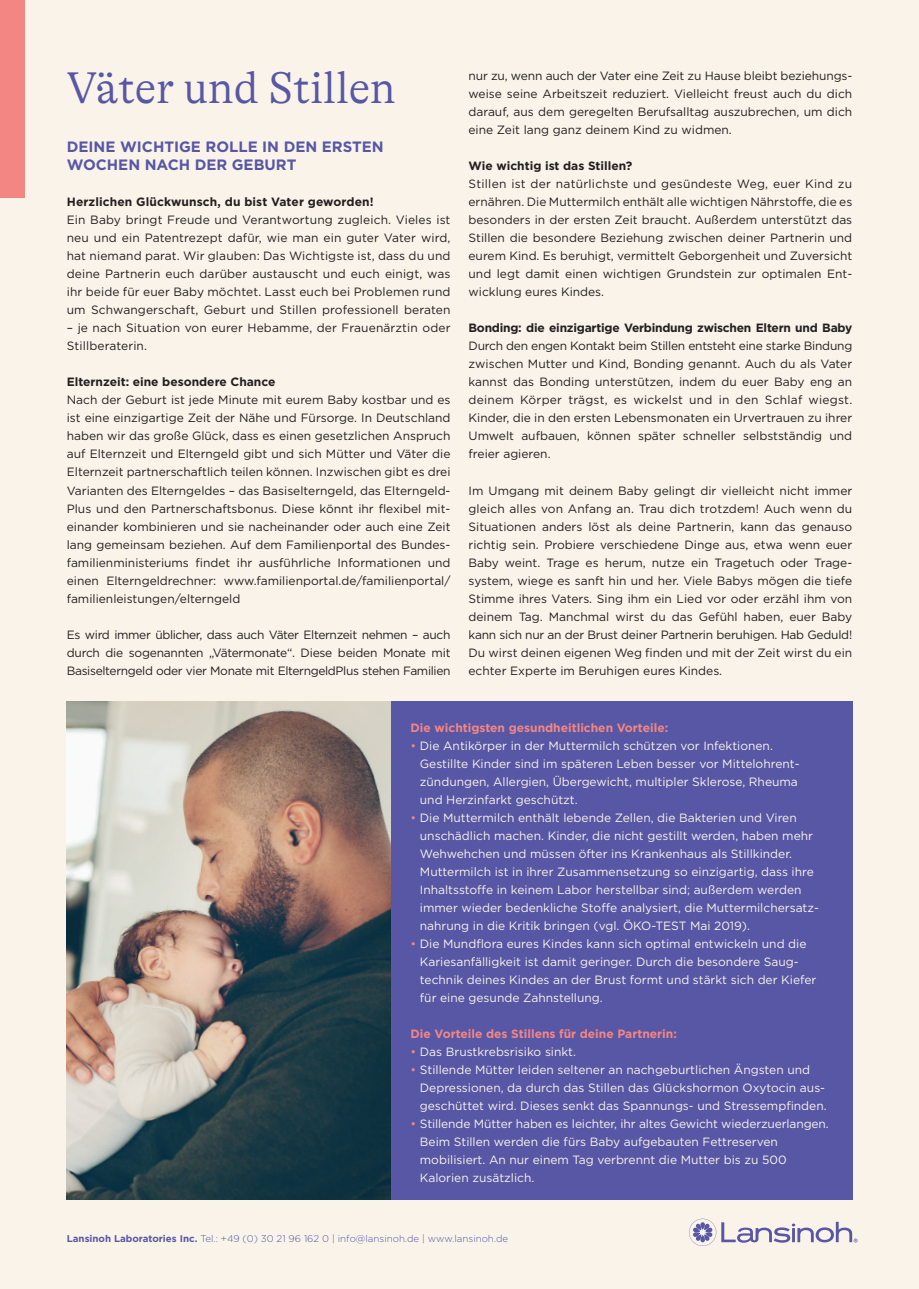
<style>
.page{position:relative;width:919px;height:1289px;background:#fff}
.page>*{position:absolute;margin:0;border:0;box-sizing:border-box;transform-origin:0 0}
.t1{font:300 45px "GT Alpina LAN";color:#5757a5}
.t2{font:700 15px/18px "Gotham";color:#5757a5}
.t3{font:12px/18px "Gotham";color:#231f20;text-align:justify}
.t4{font:12px/18px "Gotham";color:#f9f3e9}
.t5{font:700 12px "Gotham";color:#231f20}
.t6{font:700 12px "Gotham";color:#f38683}
.t7{font:700 12px "Gotham";letter-spacing:-.02em;color:#231f20}
.t8{font:300 9.75px "Gotham";color:#5757a5}
.s1{color:#f38683}
.s2{font-weight:700}
</style>
<div class="page">
<div style="left:0;top:0;width:918px;height:1288px;background:#f9f3e9"></div>
<div style="left:370px;top:701px;width:482px;height:498px;background:#5757a5"></div>
<div style="left:0;top:0;width:25px;height:197px;background:#f38683"></div>
<img style="left:67px;top:701px;width:323px;height:498px">
<svg style="left:689px;top:1218px;width:168px;height:27px"></svg>
<h1 class="t1" style="left:67px;top:62px;width:330px">Väter und Stillen</h1>
<p class="t2" style="left:67px;top:138px;width:318px">DEINE WICHTIGE ROLLE IN DEN ERSTEN<br>WOCHEN NACH DER GEBURT</p>
<p class="t5" style="left:67px;top:194px;width:308px">Herzlichen Glückwunsch, du bist Vater geworden!</p>
<p class="t3" style="left:67px;top:211px;width:385px">Ein Baby bringt Freude und Verantwortung zugleich. Vieles ist neu und ein Patentrezept dafür, wie man ein guter Vater wird, hat niemand parat. Wir glauben: Das Wichtigste ist, dass du und deine Partnerin euch darüber austauscht und euch einigt, was ihr beide für euer Baby möchtet. Lasst euch bei Problemen rund um Schwangerschaft, Geburt und Stillen professionell beraten</p>
<p class="t3" style="left:67px;top:319px;width:385px">– je nach Situation von eurer Hebamme, der Frauenärztin oder<br>Stillberaterin.</p>
<p class="t5" style="left:67px;top:374px;width:210px">Elternzeit: eine besondere Chance</p>
<p class="t3" style="left:67px;top:391px;width:385px">Nach der Geburt ist jede Minute mit eurem Baby kostbar und es ist eine einzigartige Zeit der Nähe und Fürsorge. In Deutschland haben wir das große Glück, dass es einen gesetzlichen Anspruch auf Elternzeit und Elterngeld gibt und sich Mütter und Väter die Elternzeit partnerschaftlich teilen können. Inzwischen gibt es drei Varianten des Elterngeldes – das Basiselterngeld, das Elterngeld-Plus und den Partnerschaftsbonus. Diese könnt ihr flexibel mit&shy;einander kombinieren und sie nacheinander oder auch eine Zeit lang gemeinsam beziehen. Auf dem Familienportal des Bundes&shy;familienministeriums findet ihr ausführliche Informationen und einen Elterngeldrechner: www.familienportal.de/familienportal/ familienleistungen/elterngeld</p>
<p class="t3" style="left:67px;top:625px;width:385px">Es wird immer üblicher, dass auch Väter Elternzeit nehmen – auch durch die sogenannten „Vätermonate“. Diese beiden Monate mit Basiselterngeld oder vier Monate mit ElterngeldPlus stehen Familien</p>
<p class="t3" style="left:468px;top:67px;width:385px">nur zu, wenn auch der Vater eine Zeit zu Hause bleibt beziehungs&shy;weise seine Arbeitszeit reduziert. Vielleicht freust auch du dich darauf, aus dem geregelten Berufsalltag auszubrechen, um dich eine Zeit lang ganz deinem Kind zu widmen.</p>
<p class="t5" style="left:468px;top:158px;width:165px">Wie wichtig ist das Stillen?</p>
<p class="t3" style="left:468px;top:175px;width:385px">Stillen ist der natürlichste und gesündeste Weg, euer Kind zu ernähren. Die Muttermilch enthält alle wichtigen Nährstoffe, die es besonders in der ersten Zeit braucht. Außerdem unterstützt das Stillen die besondere Beziehung zwischen deiner Partnerin und eurem Kind. Es beruhigt, vermittelt Geborgenheit und Zuversicht und legt damit einen wichtigen Grundstein zur optimalen Ent&shy;wicklung eures Kindes.</p>
<p class="t7" style="left:468px;top:320px;width:385px">Bonding: die einzigartige Verbindung zwischen Eltern und Baby</p>
<p class="t3" style="left:468px;top:337px;width:385px">Durch den engen Kontakt beim Stillen entsteht eine starke Bindung zwischen Mutter und Kind, Bonding genannt. Auch du als Vater kannst das Bonding unterstützen, indem du euer Baby eng an deinem Körper trägst, es wickelst und in den Schlaf wiegst.<br>Kinder, die in den ersten Lebensmonaten ein Urvertrauen zu ihrer Umwelt aufbauen, können später schneller selbstständig und freier agieren.</p>
<p class="t3" style="left:468px;top:481px;width:385px">Im Umgang mit deinem Baby gelingt dir vielleicht nicht immer gleich alles von Anfang an. Trau dich trotzdem! Auch wenn du Situationen anders löst als deine Partnerin, kann das genauso richtig sein. Probiere verschiedene Dinge aus, etwa wenn euer Baby weint. Trage es herum, nutze ein Tragetuch oder Trage&shy;system, wiege es sanft hin und her. Viele Babys mögen die tiefe Stimme ihres Vaters. Sing ihm ein Lied vor oder erzähl ihm von deinem Tag. Manchmal wirst du das Gefühl haben, euer Baby kann sich nur an der Brust deiner Partnerin beruhigen. Hab Geduld!<br>Du wirst deinen eigenen Weg finden und mit der Zeit wirst du ein echter Experte im Beruhigen eures Kindes.</p>
<p class="t6" style="left:410px;top:720px;width:259px">Die wichtigsten gesundheitlichen Vorteile:</p>
<p class="t4" style="left:420px;top:736px;width:381px;text-indent:-9px"><span class="s1">•</span> Die Antikörper in der Muttermilch schützen vor Infektionen.<br>Gestillte Kinder sind im späteren Leben besser vor Mittelohrent&shy;zündungen, Allergien, Übergewicht, multipler Sklerose, Rheuma und Herzinfarkt geschützt.</p>
<p class="t4" style="left:420px;top:808px;width:400px;text-indent:-9px"><span class="s1">•</span> Die Muttermilch enthält lebende Zellen, die Bakterien und Viren unschädlich machen. Kinder, die nicht gestillt werden, haben mehr Wehwehchen und müssen öfter ins Krankenhaus als Stillkinder.<br>Muttermilch ist in ihrer Zusammensetzung so einzigartig, dass ihre Inhaltsstoffe in keinem Labor herstellbar sind; außerdem werden immer wieder bedenkliche Stoffe analysiert, die Muttermilchersatz&shy;nahrung in die Kritik bringen (vgl. ÖKO-TEST Mai 2019).</p>
<p class="t4" style="left:420px;top:934px;width:398px;text-indent:-9px"><span class="s1">•</span> Die Mundflora eures Kindes kann sich optimal entwickeln und die Kariesanfälligkeit ist damit geringer. Durch die besondere Saug&shy;technik deines Kindes an der Brust formt und stärkt sich der Kiefer für eine gesunde Zahnstellung.</p>
<p class="t6" style="left:410px;top:1026px;width:268px">Die Vorteile des Stillens für deine Partnerin:</p>
<p class="t4" style="left:410px;top:1042px;width:167px"><span class="s1">•</span> Das Brustkrebsrisiko sinkt.</p>
<p class="t4" style="left:420px;top:1060px;width:408px;text-indent:-9px"><span class="s1">•</span> Stillende Mütter leiden seltener an nachgeburtlichen Ängsten und<br>Depressionen, da durch das Stillen das Glückshormon Oxytocin aus&shy;geschüttet wird. Dieses senkt das Spannungs- und Stressempfinden.</p>
<p class="t4" style="left:420px;top:1114px;width:410px;text-indent:-9px"><span class="s1">•</span> Stillende Mütter haben es leichter, ihr altes Gewicht wiederzuerlangen.<br>Beim Stillen werden die fürs Baby aufgebauten Fettreserven mobilisiert. An nur einem Tag verbrennt die Mutter bis zu 500<br>Kalorien zusätzlich.</p>
<p class="t8" style="left:67px;top:1231px;width:443px"><span class="s2">Lansinoh Laboratories Inc.</span> Tel.: +49 (0) 30 21 96 162 0 | info@lansinoh.de | www.lansinoh.de</p>
</div>
